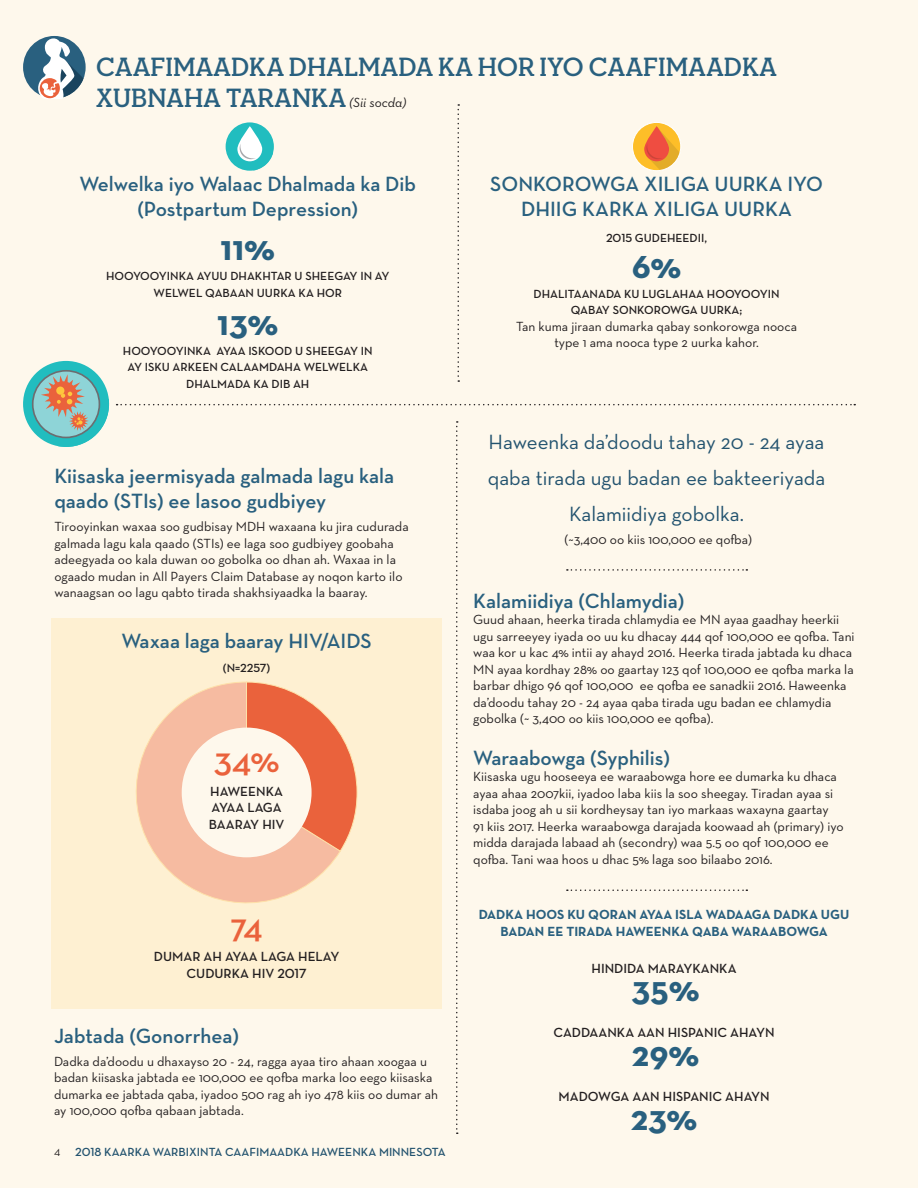
<style>
.page{position:relative;width:918px;height:1188px;background:#fef8ec}
.page>*{position:absolute;margin:0;border:0;box-sizing:border-box;transform-origin:0 0}
.t1{font:700 36.15px "Neutraface Text";color:#29607f}
.t2{font:600 36px "Neutraface Text";color:#ea623c}
.t3{font:700 27px/31.5px "Neutraface Slab Display";letter-spacing:.02em;color:#29607f}
.t4{font:600 21px/25.2px "Neutraface Text";color:#29607f}
.t5{font:21px/36px "Neutraface Text";color:#23536f;text-align:center}
.t6{font:13.5px/16.5px "Neutraface Text";color:#231f20}
.t7{font:600 13.5px/16.5px "Neutraface Text";color:#231f20}
.t8{font:700 13.5px/16.5px "Neutraface Text";color:#29607f;text-align:center}
.t9{font:600 12px/16.5px "Neutraface Text";color:#231f20;text-align:center}
.t10{font:600 12px "Neutraface Text";color:#23536f}
.s1{font-family:"Neutraface Text";font-weight:400;font-style:italic;font-size:13.5px;color:#231f20}
.s2{font-weight:400;font-size:10.5px;color:#231f20}
</style>
<div class="page">
<div style="left:51px;top:618px;width:391px;height:390px;background:#fef0d2"></div>
<div style="left:23px;top:36px;width:63px;height:63px;background:#29607f;border-radius:50%"></div>
<svg style="left:35px;top:36px;width:49px;height:63px"></svg>
<svg style="left:135px;top:681px;width:205px;height:223px"></svg>
<svg style="left:245px;top:681px;width:113px;height:171px"></svg>
<div style="left:182px;top:728px;width:130px;height:129px;background:#fef8ec;border-radius:50%"></div>
<svg style="left:456px;top:421px;width:2px;height:713px"></svg>
<div style="left:226px;top:122px;width:48px;height:49px;background:#21bdbf;border-radius:50%"></div>
<svg style="left:237px;top:126px;width:25px;height:35px"></svg>
<svg style="left:239px;top:126px;width:34px;height:45px"></svg>
<svg style="left:117px;top:404px;width:738px;height:1px"></svg>
<div style="left:633px;top:122px;width:48px;height:49px;background:#fdbe28;border-radius:50%"></div>
<div style="left:632px;top:122px;width:49px;height:49px;border:1px solid #fff;border-radius:50%"></div>
<svg style="left:644px;top:126px;width:25px;height:35px"></svg>
<svg style="left:646px;top:126px;width:34px;height:44px"></svg>
<svg style="left:458px;top:104px;width:1px;height:278px"></svg>
<div style="left:23px;top:361px;width:86px;height:86px;background:#21bdbf;border-radius:50%"></div>
<svg style="left:32px;top:370px;width:77px;height:77px"></svg>
<svg style="left:567px;top:890px;width:180px;height:1px"></svg>
<svg style="left:567px;top:569px;width:180px;height:2px"></svg>
<p class="t3" style="left:96px;top:51px;width:682px">CAAFIMAADKA DHALMADA KA HOR IYO CAAFIMAADKA<br>XUBNAHA TARANKA <span class="s1">(Sii socda)</span></p>
<p class="t4" style="left:80px;top:171px;width:338px;text-align:center">Welwelka iyo Walaac Dhalmada ka Dib (Postpartum Depression)</p>
<p class="t1" style="left:220px;top:225px;width:56px">11%</p>
<p class="t9" style="left:106px;top:268px;width:285px">HOOYOOYINKA AYUU DHAKHTAR U SHEEGAY IN AY<br>WELWEL QABAAN UURKA KA HOR</p>
<p class="t1" style="left:217px;top:299px;width:63px">13%</p>
<p class="t9" style="left:123px;top:342px;width:251px">HOOYOOYINKA AYAA ISKOOD U SHEEGAY IN<br>AY ISKU ARKEEN CALAAMDAHA WELWELKA<br>DHALMADA KA DIB AH</p>
<p class="t4" style="left:54px;top:463px;width:341px">Kiisaska jeermisyada galmada lagu kala qaado (STIs) ee lasoo gudbiyey</p>
<p class="t6" style="left:54px;top:518px;width:356px">Tirooyinkan waxaa soo gudbisay MDH waxaana ku jira cudurada galmada lagu kala qaado (STIs) ee laga soo gudbiyey goobaha adeegyada oo kala duwan oo gobolka oo dhan ah. Waxaa in la ogaado mudan in All Payers Claim Database ay noqon karto ilo wanaagsan oo lagu qabto tirada shakhsiyaadka la baaray.</p>
<p class="t4" style="left:121px;top:628px;width:252px">Waxaa laga baaray HIV/AIDS</p>
<p class="t9" style="left:223px;top:660px;width:49px">(N=2257)</p>
<p class="t2" style="left:214px;top:738px;width:67px">34%</p>
<p class="t7" style="left:209px;top:783px;width:77px">HAWEENKA<br>AYAA LAGA<br>BAARAY HIV</p>
<p class="t2" style="left:230px;top:903px;width:34px">74</p>
<p class="t7" style="left:154px;top:948px;width:187px;text-align:center">DUMAR AH AYAA LAGA HELAY<br>CUDURKA HIV 2017</p>
<p class="t4" style="left:54px;top:1023px;width:187px">Jabtada (Gonorrhea)</p>
<p class="t6" style="left:54px;top:1053px;width:386px">Dadka da’doodu u dhaxayso 20 - 24, ragga ayaa tiro ahaan xoogaa u badan kiisaska jabtada ee 100,000 ee qofba marka loo eego kiisaska dumarka ee jabtada qaba, iyadoo 500 rag ah iyo 478 kiis oo dumar ah ay 100,000 qofba qabaan jabtada.</p>
<p class="t10" style="left:54px;top:1145px;width:393px"><span class="s2">4</span> 2018 KAARKA WARBIXINTA CAAFIMAADKA HAWEENKA MINNESOTA</p>
<p class="t4" style="left:490px;top:171px;width:334px">SONKOROWGA XILIGA UURKA IYO</p>
<p class="t4" style="left:521px;top:196px;width:273px">DHIIG KARKA XILIGA UURKA</p>
<p class="t9" style="left:606px;top:230px;width:103px">2015 GUDEHEEDII,</p>
<p class="t1" style="left:632px;top:242px;width:51px">6%</p>
<p class="t9" style="left:534px;top:285px;width:248px">DHALITAANADA KU LUGLAHAA HOOYOOYIN<br>QABAY SONKOROWGA UURKA;</p>
<p class="t6" style="left:516px;top:318px;width:283px;text-align:center">Tan kuma jiraan dumarka qabay sonkorowga nooca type 1 ama nooca type 2 uurka kahor.</p>
<p class="t5" style="left:488px;top:423px;width:339px">Haweenka da’doodu tahay 20 - 24 ayaa qaba tirada ugu badan ee bakteeriyada<br>Kalamiidiya gobolka.</p>
<p class="t6" style="left:565px;top:531px;width:189px">(~3,400 oo kiis 100,000 ee qofba)</p>
<p class="t4" style="left:473px;top:588px;width:213px">Kalamiidiya (Chlamydia)</p>
<p class="t6" style="left:473px;top:611px;width:383px">Guud ahaan, heerka tirada chlamydia ee MN ayaa gaadhay heerkii ugu sarreeyey iyada oo uu ku dhacay 444 qof 100,000 ee qofba. Tani waa kor u kac 4% intii ay ahayd 2016. Heerka tirada jabtada ku dhaca MN ayaa kordhay 28% oo gaartay 123 qof 100,000 ee qofba marka la barbar dhigo 96 qof 100,000 ee qofba ee sanadkii 2016. Haweenka da’doodu tahay 20 - 24 ayaa qaba tirada ugu badan ee chlamydia gobolka (~ 3,400 oo kiis 100,000 ee qofba).</p>
<p class="t4" style="left:473px;top:745px;width:198px">Waraabowga (Syphilis)</p>
<p class="t6" style="left:473px;top:768px;width:372px">Kiisaska ugu hooseeya ee waraabowga hore ee dumarka ku dhaca ayaa ahaa 2007kii, iyadoo laba kiis la soo sheegay. Tiradan ayaa si isdaba joog ah u sii kordheysay tan iyo markaas waxayna gaartay<br>91 kiis 2017. Heerka waraabowga darajada koowaad ah (primary) iyo midda darajada labaad ah (secondry) waa 5.5 oo qof 100,000 ee qofba. Tani waa hoos u dhac 5% laga soo bilaabo 2016.</p>
<p class="t8" style="left:479px;top:906px;width:372px">DADKA HOOS KU QORAN AYAA ISLA WADAAGA DADKA UGU<br>BADAN EE TIRADA HAWEENKA QABA WARAABOWGA</p>
<p class="t7" style="left:592px;top:960px;width:147px">HINDIDA MARAYKANKA</p>
<p class="t1" style="left:632px;top:966px;width:70px">35%</p>
<p class="t7" style="left:554px;top:1024px;width:222px">CADDAANKA AAN HISPANIC AHAYN</p>
<p class="t1" style="left:632px;top:1030px;width:69px">29%</p>
<p class="t7" style="left:559px;top:1088px;width:213px">MADOWGA AAN HISPANIC AHAYN</p>
<p class="t1" style="left:631px;top:1094px;width:68px">23%</p>
</div>
